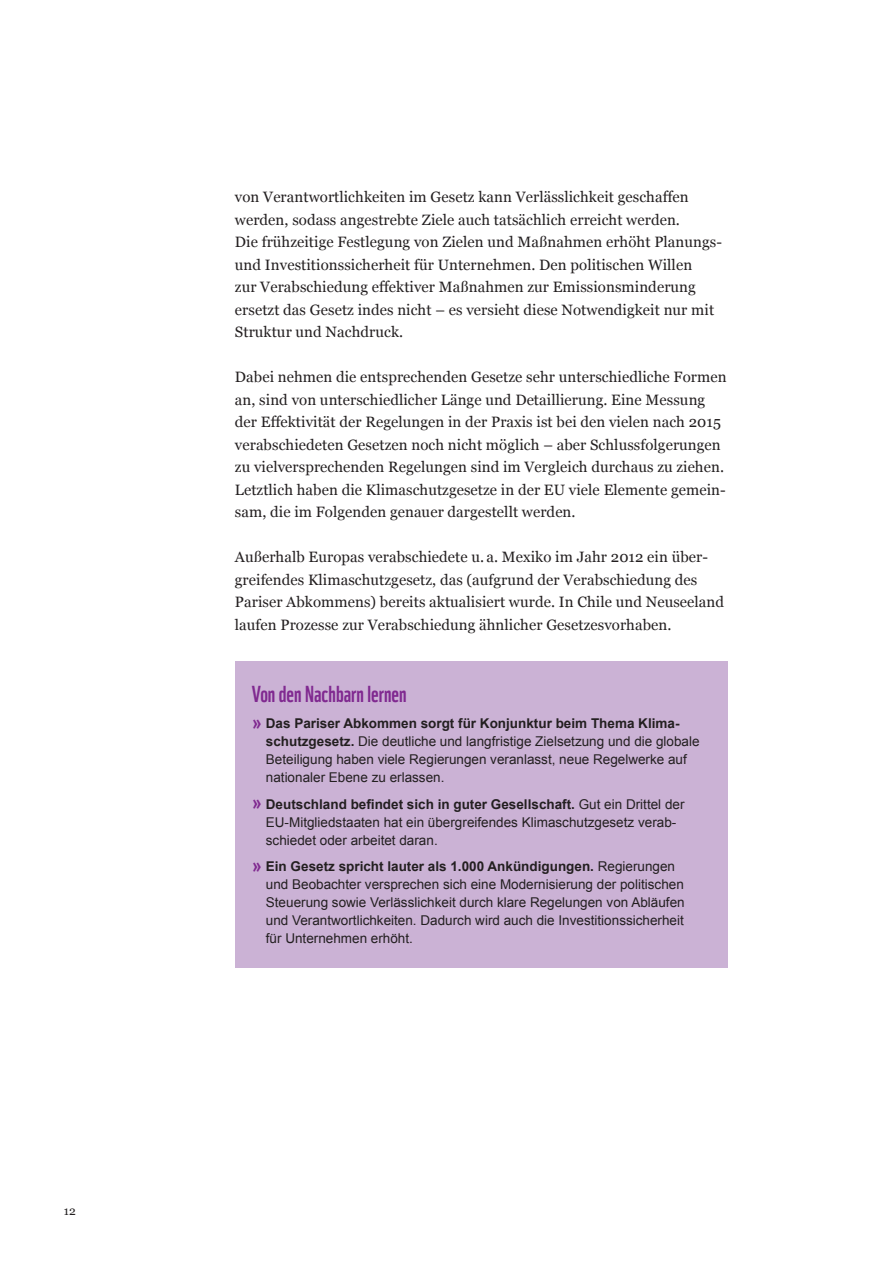
<style>
.page{position:relative;width:893px;height:1263px;background:#fff}
.page>*{position:absolute;margin:0;border:0;box-sizing:border-box;transform-origin:0 0}
.t1{font:22.5px "WWF";color:#802990}
.t2{font:15px/22.5px "Georgia";letter-spacing:.005em;color:#231f20}
.t3{font:13.5px/18px "Arial";color:#231f20}
.t4{font:12px "Georgia";color:#231f20}
.s1{font-family:"WWF";font-size:22.5px;color:#802990}
.s2{font-weight:700}
</style>
<div class="page">
<div style="left:235px;top:661px;width:492px;height:306px;background:#cbb2d5"></div>
<p class="t4" style="left:64px;top:1202px;width:13px">12</p>
<p class="t2" style="left:235px;top:185px;width:487px">von Verantwortlichkeiten im Gesetz kann Verlässlichkeit geschaffen werden, sodass angestrebte Ziele auch tatsächlich erreicht werden.<br>Die frühzeitige Festlegung von Zielen und Maßnahmen erhöht Planungs&shy;und Investitionssicherheit für Unternehmen. Den politischen Willen<br>zur Verabschiedung effektiver Maßnahmen zur Emissionsminderung ersetzt das Gesetz indes nicht – es versieht diese Notwendigkeit nur mit Struktur und Nachdruck.</p>
<p class="t2" style="left:235px;top:365px;width:493px">Dabei nehmen die entsprechenden Gesetze sehr unterschiedliche Formen an, sind von unterschiedlicher Länge und Detaillierung. Eine Messung der Effektivität der Regelungen in der Praxis ist bei den vielen nach 2015 verabschiedeten Gesetzen noch nicht möglich – aber Schlussfolgerungen zu vielversprechenden Regelungen sind im Vergleich durchaus zu ziehen.<br>Letztlich haben die Klimaschutzgesetze in der EU viele Elemente gemein&shy;sam, die im Folgenden genauer dargestellt werden.</p>
<p class="t2" style="left:235px;top:545px;width:491px">Außerhalb Europas verabschiedete u. a. Mexiko im Jahr 2012 ein über&shy;greifendes Klimaschutzgesetz, das (aufgrund der Verabschiedung des Pariser Abkommens) bereits aktualisiert wurde. In Chile und Neuseeland laufen Prozesse zur Verabschiedung ähnlicher Gesetzesvorhaben.</p>
<h1 class="t1" style="left:252px;top:676px;width:156px">Von den Nachbarn lernen</h1>
<p class="t3" style="left:266px;top:714px;width:435px;text-indent:-14px"><span class="s1">»</span> <span class="s2">Das Pariser Abkommen sorgt für Konjunktur beim Thema Klima&shy;schutzgesetz.</span> Die deutliche und langfristige Zielsetzung und die globale Beteiligung haben viele Regierungen veranlasst, neue Regelwerke auf nationaler Ebene zu erlassen.</p>
<p class="t3" style="left:266px;top:795px;width:420px;text-indent:-14px"><span class="s1">»</span> <span class="s2">Deutschland befindet sich in guter Gesellschaft.</span> Gut ein Drittel der<br>EU-Mitgliedstaaten hat ein übergreifendes Klimaschutzgesetz verab&shy;schiedet oder arbeitet daran.</p>
<p class="t3" style="left:266px;top:857px;width:420px;text-indent:-14px"><span class="s1">»</span> <span class="s2">Ein Gesetz spricht lauter als 1.000 Ankündigungen.</span> Regierungen und Beobachter versprechen sich eine Modernisierung der politischen Steuerung sowie Verlässlichkeit durch klare Regelungen von Abläufen und Verantwortlichkeiten. Dadurch wird auch die Investitionssicherheit für Unternehmen erhöht.</p>
</div>
